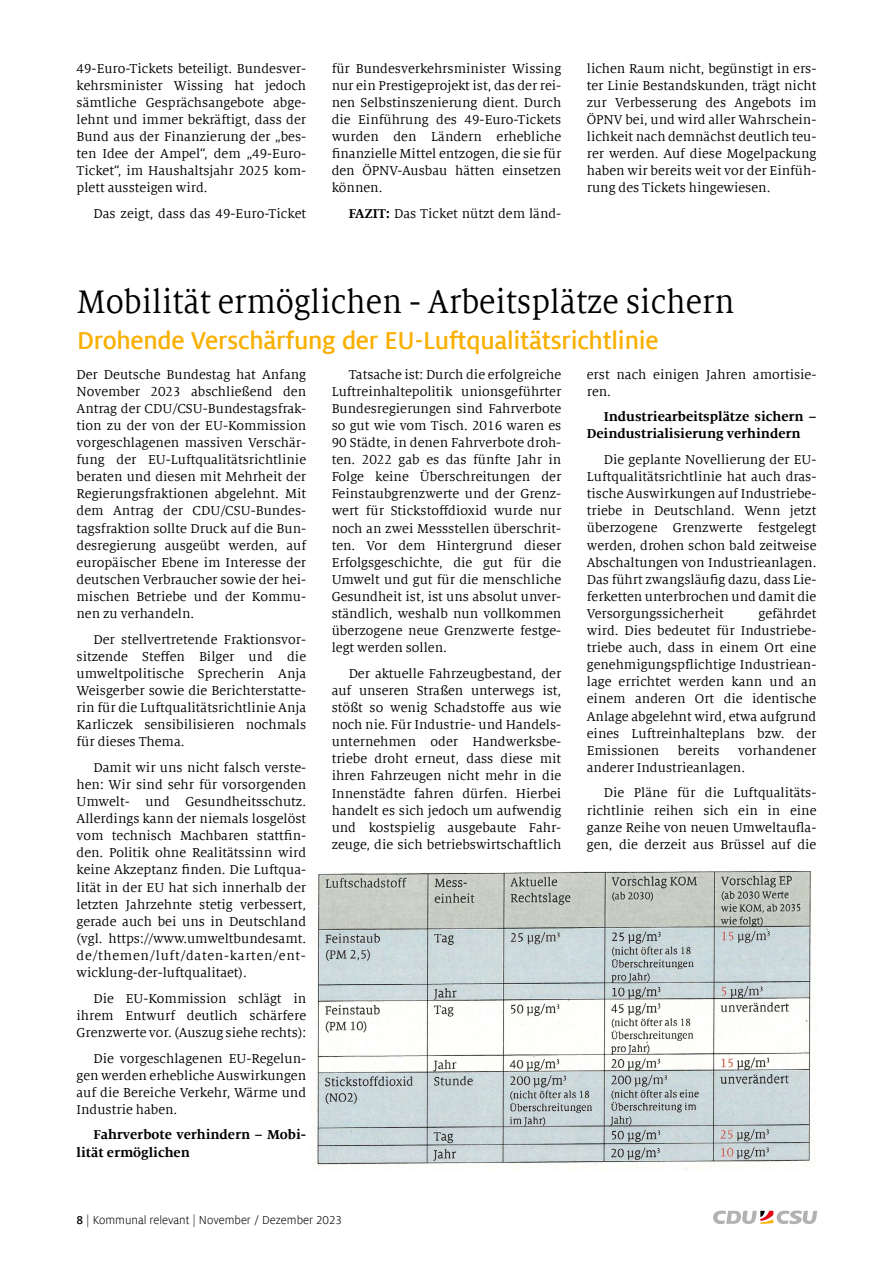
<style>
.page{position:relative;width:893px;height:1263px;background:#fff}
.page>*{position:absolute;margin:0;border:0;box-sizing:border-box;transform-origin:0 0}
.t1{font:36px "Milo Serif Offc";color:#000;scale:.94 1}
.t2{font:700 27px "Milo Sans Offc";letter-spacing:-.01em;color:#f9b000}
.t3{font:14.25px/17.1px "Milo Serif Offc";color:#000;text-align:justify}
.t4{font:700 14.25px/17.1px "Milo Serif Offc";color:#000}
.t5{font:12.75px "Milo Sans Offc";color:#000}
.s1{font-weight:700}
</style>
<div class="page">
<svg style="left:713px;top:1210px;width:104px;height:14px"></svg>
<img style="left:311px;top:871px;width:505px;height:299px">
<p class="t3" style="left:77px;top:60px;width:231px">49-Euro-Tickets beteiligt. Bundesver&shy;kehrsminister Wissing hat jedoch sämtliche Gesprächsangebote abge&shy;lehnt und immer bekräftigt, dass der Bund aus der Finanzierung der „bes&shy;ten Idee der Ampel“, dem „49-Euro-Ticket“, im Haushaltsjahr 2025 kom&shy;plett aussteigen wird.</p>
<p class="t3" style="left:94px;top:205px;width:214px">Das zeigt, dass das 49-Euro-Ticket</p>
<p class="t3" style="left:332px;top:60px;width:231px">für Bundesverkehrsminister Wissing nur ein Prestigeprojekt ist, das der rei&shy;nen Selbstinszenierung dient. Durch die Einführung des 49-Euro-Tickets wurden den Ländern erhebliche finanzielle Mittel entzogen, die sie für den ÖPNV-Ausbau hätten einsetzen können.</p>
<p class="t3" style="left:349px;top:205px;width:214px"><span class="s1">FAZIT:</span> Das Ticket nützt dem länd-</p>
<p class="t3" style="left:587px;top:60px;width:231px">lichen Raum nicht, begünstigt in ers&shy;ter Linie Bestandskunden, trägt nicht zur Verbesserung des Angebots im ÖPNV bei, und wird aller Wahrschein&shy;lichkeit nach demnächst deutlich teu&shy;rer werden. Auf diese Mogelpackung haben wir bereits weit vor der Einfüh&shy;rung des Tickets hingewiesen.</p>
<h1 class="t1" style="left:77px;top:283px;width:701px">Mobilität ermöglichen - Arbeitsplätze sichern</h1>
<h2 class="t2" style="left:77px;top:326px;width:583px">Drohende Verschärfung der EU-Luftqualitätsrichtlinie</h2>
<p class="t3" style="left:77px;top:366px;width:231px">Der Deutsche Bundestag hat Anfang November 2023 abschließend den Antrag der CDU/CSU-Bundestagsfrak&shy;tion zu der von der EU-Kommission vorgeschlagenen massiven Verschär&shy;fung der EU-Luftqualitätsrichtlinie beraten und diesen mit Mehrheit der Regierungsfraktionen abgelehnt. Mit dem Antrag der CDU/CSU-Bundes&shy;tagsfraktion sollte Druck auf die Bun&shy;desregierung ausgeübt werden, auf europäischer Ebene im Interesse der deutschen Verbraucher sowie der hei&shy;mischen Betriebe und der Kommu&shy;nen zu verhandeln.</p>
<p class="t3" style="left:77px;top:631px;width:231px;text-indent:17px">Der stellvertretende Fraktionsvor&shy;sitzende Steffen Bilger und die umweltpolitische Sprecherin Anja Weisgerber sowie die Berichterstatte&shy;rin für die Luftqualitätsrichtlinie Anja Karliczek sensibilisieren nochmals für dieses Thema.</p>
<p class="t3" style="left:77px;top:759px;width:231px;text-indent:17px">Damit wir uns nicht falsch verste&shy;hen: Wir sind sehr für vorsorgenden Umwelt- und Gesundheitsschutz.<br>Allerdings kann der niemals losgelöst vom technisch Machbaren stattfin&shy;den. Politik ohne Realitätssinn wird keine Akzeptanz finden. Die Luftqua&shy;lität in der EU hat sich innerhalb der letzten Jahrzehnte stetig verbessert, gerade auch bei uns in Deutschland (vgl. https://www.umweltbundesamt. de/themen/luft/daten-karten/ent&shy;wicklung-der-luftqualitaet).</p>
<p class="t3" style="left:77px;top:990px;width:231px;text-indent:17px">Die EU-Kommission schlägt in ihrem Entwurf deutlich schärfere Grenzwerte vor. (Auszug siehe rechts):</p>
<p class="t3" style="left:77px;top:1050px;width:231px;text-indent:17px">Die vorgeschlagenen EU-Regelun&shy;gen werden erhebliche Auswirkungen auf die Bereiche Verkehr, Wärme und Industrie haben.</p>
<p class="t4" style="left:77px;top:1126px;width:231px;text-indent:17px">Fahrverbote verhindern – Mobi&shy;lität ermöglichen</p>
<p class="t3" style="left:332px;top:366px;width:231px;text-indent:17px">Tatsache ist: Durch die erfolgreiche Luftreinhaltepolitik unionsgeführter Bundesregierungen sind Fahrverbote so gut wie vom Tisch. 2016 waren es 90 Städte, in denen Fahrverbote droh&shy;ten. 2022 gab es das fünfte Jahr in Folge keine Überschreitungen der Feinstaubgrenzwerte und der Grenz&shy;wert für Stickstoffdioxid wurde nur noch an zwei Messstellen überschrit&shy;ten. Vor dem Hintergrund dieser Erfolgsgeschichte, die gut für die Umwelt und gut für die menschliche Gesundheit ist, ist uns absolut unver&shy;ständlich, weshalb nun vollkommen überzogene neue Grenzwerte festge&shy;legt werden sollen.</p>
<p class="t3" style="left:332px;top:665px;width:231px;text-indent:17px">Der aktuelle Fahrzeugbestand, der auf unseren Straßen unterwegs ist, stößt so wenig Schadstoffe aus wie noch nie. Für Industrie- und Handels&shy;unternehmen oder Handwerksbe&shy;triebe droht erneut, dass diese mit ihren Fahrzeugen nicht mehr in die Innenstädte fahren dürfen. Hierbei handelt es sich jedoch um aufwendig und kostspielig ausgebaute Fahr&shy;zeuge, die sich betriebswirtschaftlich</p>
<p class="t3" style="left:587px;top:366px;width:231px">erst nach einigen Jahren amortisie&shy;ren.</p>
<p class="t4" style="left:587px;top:408px;width:231px;text-indent:17px">Industriearbeitsplätze sichern –<br>Deindustrialisierung verhindern</p>
<p class="t3" style="left:587px;top:451px;width:231px;text-indent:17px">Die geplante Novellierung der EU-Luftqualitätsrichtlinie hat auch dras&shy;tische Auswirkungen auf Industriebe&shy;triebe in Deutschland. Wenn jetzt überzogene Grenzwerte festgelegt werden, drohen schon bald zeitweise Abschaltungen von Industrieanlagen.<br>Das führt zwangsläufig dazu, dass Lie&shy;ferketten unterbrochen und damit die Versorgungssicherheit</p>
<p class="t3" style="left:587px;top:605px;width:231px;text-indent:172px">gefährdet wird. Dies bedeutet für Industriebe&shy;triebe auch, dass in einem Ort eine genehmigungspflichtige Industriean&shy;lage errichtet werden kann und an einem anderen Ort die identische Anlage abgelehnt wird, etwa aufgrund eines Luftreinhalteplans bzw. der Emissionen</p>
<p class="t3" style="left:587px;top:742px;width:231px;text-indent:151px">vorhandener anderer Industrieanlagen.</p>
<p class="t3" style="left:587px;top:785px;width:231px;text-indent:17px">Die Pläne für die Luftqualitäts&shy;richtlinie reihen sich ein in eine ganze Reihe von neuen Umweltaufla&shy;gen, die derzeit aus Brüssel auf die</p>
<p class="t3" style="left:678px;top:742px;width:43px">bereits</p>
<p class="t5" style="left:77px;top:1213px;width:267px"><span class="s1">8</span> | Kommunal relevant | November / Dezember 2023</p>
</div>
